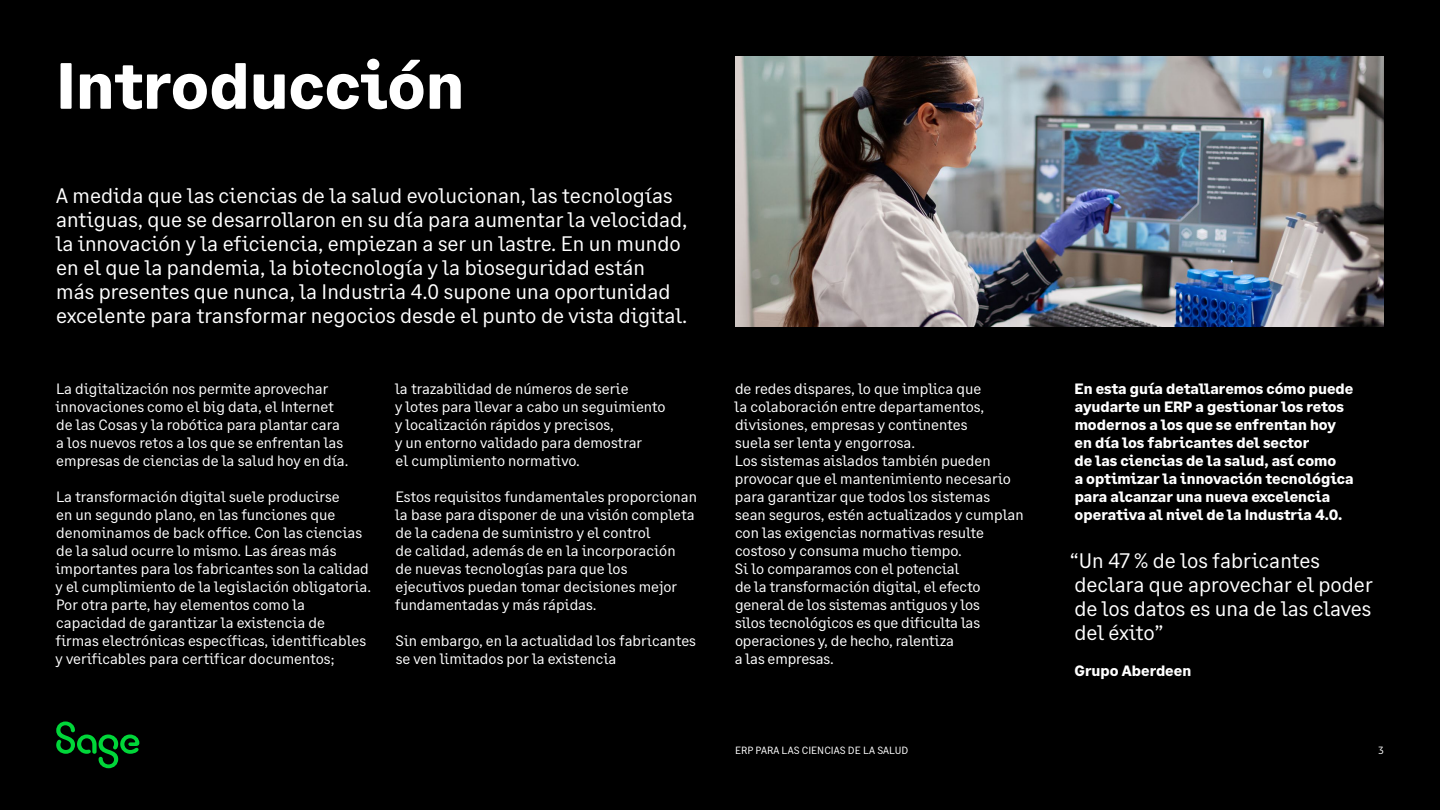
<style>
.page{position:relative;width:1440px;height:810px;background:#000}
.page>*{position:absolute;margin:0;border:0;box-sizing:border-box;transform-origin:0 0}
.t1{font:700 65.25px "Sage Text";color:#fff}
.t2{font:21px/24px "Sage Text";color:#fff}
.t3{font:15px/18px "Sage Text";color:#fff}
.t4{font:700 15px/18px "Sage Text";color:#fff}
.t5{font:10.5px "Sage Text";color:#fff}
</style>
<div class="page">
<img style="left:735px;top:56px;width:649px;height:270px">
<svg style="left:56px;top:722px;width:83px;height:46px"></svg>
<h1 class="t1" style="left:56px;top:45px;width:410px">Introducción</h1>
<p class="t2" style="left:56px;top:183px;width:633px">A medida que las ciencias de la salud evolucionan, las tecnologías antiguas, que se desarrollaron en su día para aumentar la velocidad, la innovación y la eficiencia, empiezan a ser un lastre. En un mundo en el que la pandemia, la biotecnología y la bioseguridad están más presentes que nunca, la Industria 4.0 supone una oportunidad excelente para transformar negocios desde el punto de vista digital.</p>
<p class="t3" style="left:55px;top:380px;width:295px">La digitalización nos permite aprovechar innovaciones como el big data, el Internet de las Cosas y la robótica para plantar cara a los nuevos retos a los que se enfrentan las empresas de ciencias de la salud hoy en día.</p>
<p class="t3" style="left:55px;top:488px;width:317px">La transformación digital suele producirse<br>en un segundo plano, en las funciones que denominamos de back office. Con las ciencias de la salud ocurre lo mismo. Las áreas más importantes para los fabricantes son la calidad y el cumplimiento de la legislación obligatoria.<br>Por otra parte, hay elementos como la capacidad de garantizar la existencia de firmas electrónicas específicas, identificables y verificables para certificar documentos;</p>
<p class="t3" style="left:395px;top:380px;width:272px">la trazabilidad de números de serie<br>y lotes para llevar a cabo un seguimiento y localización rápidos y precisos,<br>y un entorno validado para demostrar<br>el cumplimiento normativo.</p>
<p class="t3" style="left:395px;top:488px;width:304px">Estos requisitos fundamentales proporcionan la base para disponer de una visión completa de la cadena de suministro y el control<br>de calidad, además de en la incorporación<br>de nuevas tecnologías para que los ejecutivos puedan tomar decisiones mejor fundamentadas y más rápidas.</p>
<p class="t3" style="left:395px;top:632px;width:302px">Sin embargo, en la actualidad los fabricantes se ven limitados por la existencia</p>
<p class="t3" style="left:735px;top:380px;width:291px">de redes dispares, lo que implica que<br>la colaboración entre departamentos, divisiones, empresas y continentes<br>suela ser lenta y engorrosa.<br>Los sistemas aislados también pueden provocar que el mantenimiento necesario para garantizar que todos los sistemas sean seguros, estén actualizados y cumplan con las exigencias normativas resulte costoso y consuma mucho tiempo.<br>Si lo comparamos con el potencial<br>de la transformación digital, el efecto general de los sistemas antiguos y los<br>silos tecnológicos es que dificulta las operaciones y, de hecho, ralentiza<br>a las empresas.</p>
<p class="t4" style="left:1075px;top:380px;width:281px">En esta guía detallaremos cómo puede ayudarte un ERP a gestionar los retos modernos a los que se enfrentan hoy en día los fabricantes del sector<br>de las ciencias de la salud, así como<br>a optimizar la innovación tecnológica para alcanzar una nueva excelencia operativa al nivel de la Industria 4.0.</p>
<h2 class="t2" style="left:1070px;top:549px;width:304px">“Un 47 % de los fabricantes declara que aprovechar el poder de los datos es una de las claves del éxito”</h2>
<p class="t4" style="left:1074px;top:662px;width:118px">Grupo Aberdeen</p>
<p class="t5" style="left:735px;top:744px;width:175px">ERP PARA LAS CIENCIAS DE LA SALUD</p>
<p class="t5" style="left:1378px;top:744px;width:7px">3</p>
</div>
